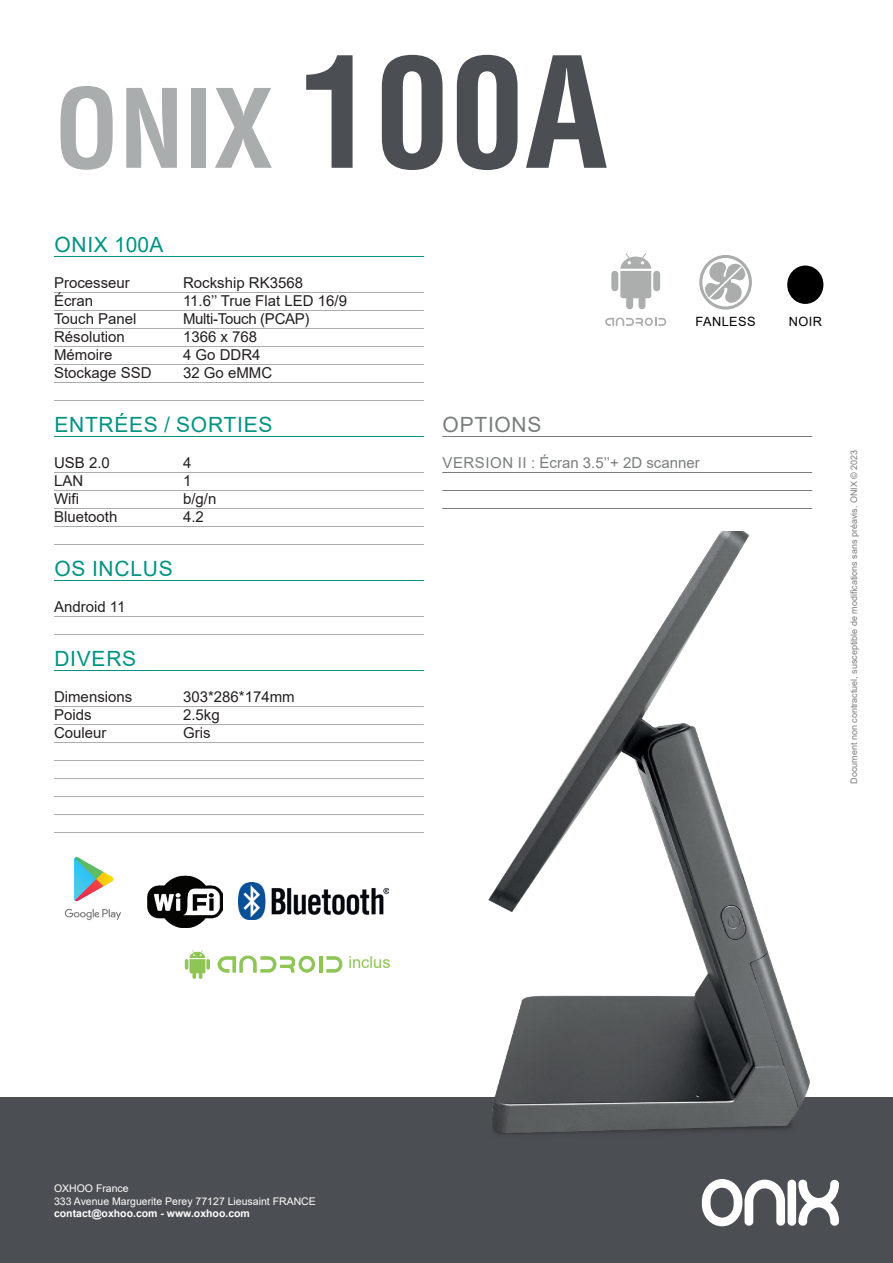
<style>
.page{position:relative;width:893px;height:1263px;background:#fff}
.page>*{position:absolute;margin:0;border:0;box-sizing:border-box;transform-origin:0 0}
.t1{font:700 condensed 106.5px "Helvetica";color:#aaadad}
.Style_de_paragraphe_2_copie{font:21px "Arial";letter-spacing:.035em;color:#009382}
.Style_de_paragraphe_2_copie-2{font:21px "Arial";letter-spacing:.035em;color:#7a7d7e}
.t2{font:16.5px "Arial";color:#8fc555}
.Style_de_paragraphe_2{font:15px "Arial";color:#231f20}
.Style_de_paragraphe_2_copie-3{font:15px "Arial";color:#7a7d7e}
.Style_de_paragraphe_2-2{font:15px "Arial";letter-spacing:-.02em;color:#231f20}
.t3{font:12.75px "Arial";letter-spacing:.035em;color:#000}
.t4{font:10.5px "Arial";color:#fff}
.t5{font:700 10.5px "Arial";color:#fff}
.t6{font:9px "Arial";color:#7a7d7e}
.s1{font-size:150px;color:#4b4e52}
</style>
<div class="page">
<div style="left:0;top:1097px;width:893px;height:166px;background:#4b4e52"></div>
<hr style="left:54px;top:256px;width:370px;height:1px;background:#009382">
<hr style="left:54px;top:292px;width:370px;height:1px;background:#abadad">
<hr style="left:54px;top:310px;width:370px;height:1px;background:#abadad">
<hr style="left:54px;top:328px;width:370px;height:1px;background:#abadad">
<hr style="left:54px;top:346px;width:370px;height:1px;background:#abadad">
<hr style="left:54px;top:364px;width:370px;height:1px;background:#abadad">
<hr style="left:54px;top:382px;width:370px;height:1px;background:#abadad">
<hr style="left:54px;top:400px;width:370px;height:1px;background:#abadad">
<hr style="left:54px;top:436px;width:370px;height:1px;background:#009382">
<hr style="left:54px;top:472px;width:370px;height:1px;background:#abadad">
<hr style="left:54px;top:490px;width:370px;height:1px;background:#abadad">
<hr style="left:54px;top:508px;width:370px;height:1px;background:#abadad">
<hr style="left:54px;top:526px;width:370px;height:1px;background:#abadad">
<hr style="left:54px;top:544px;width:370px;height:1px;background:#abadad">
<hr style="left:54px;top:580px;width:370px;height:1px;background:#009382">
<hr style="left:54px;top:616px;width:370px;height:1px;background:#abadad">
<hr style="left:54px;top:634px;width:370px;height:1px;background:#abadad">
<hr style="left:54px;top:670px;width:370px;height:1px;background:#009382">
<hr style="left:54px;top:706px;width:370px;height:1px;background:#abadad">
<hr style="left:54px;top:724px;width:370px;height:1px;background:#abadad">
<hr style="left:54px;top:742px;width:370px;height:1px;background:#abadad">
<hr style="left:54px;top:760px;width:370px;height:1px;background:#abadad">
<hr style="left:54px;top:778px;width:370px;height:1px;background:#abadad">
<hr style="left:54px;top:796px;width:370px;height:1px;background:#abadad">
<hr style="left:54px;top:814px;width:370px;height:1px;background:#abadad">
<hr style="left:54px;top:832px;width:370px;height:1px;background:#abadad">
<hr style="left:442px;top:436px;width:370px;height:1px;background:#7a7d7e">
<hr style="left:442px;top:472px;width:370px;height:1px;background:#7a7d7e">
<hr style="left:442px;top:490px;width:370px;height:1px;background:#7a7d7e">
<hr style="left:442px;top:508px;width:370px;height:1px;background:#7a7d7e">
<img style="left:64px;top:857px;width:57px;height:63px">
<img style="left:238px;top:883px;width:90px;height:37px">
<img style="left:147px;top:875px;width:75px;height:52px">
<svg style="left:605px;top:317px;width:61px;height:9px"></svg>
<svg style="left:611px;top:253px;width:49px;height:56px"></svg>
<svg style="left:206px;top:959px;width:4px;height:11px"></svg>
<svg style="left:185px;top:950px;width:20px;height:29px"></svg>
<svg style="left:326px;top:956px;width:2px;height:17px"></svg>
<svg style="left:218px;top:955px;width:97px;height:18px"></svg>
<hr style="left:319px;top:956px;width:4px;height:17px;background:#8fc555">
<div style="left:787px;top:265px;width:36px;height:39px;background:#000;border-radius:50%"></div>
<div style="left:699px;top:255px;width:53px;height:55px;border:3px solid #abadad;border-radius:50%"></div>
<svg style="left:705px;top:261px;width:40px;height:42px"></svg>
<img style="left:328px;top:531px;width:511px;height:696px">
<p class="t1" style="left:54px;top:62px;width:555px">ONIX <span class="s1">100A</span></p>
<p class="Style_de_paragraphe_2_copie" style="left:54px;top:230px;width:111px">ONIX 100A</p>
<p class="Style_de_paragraphe_2" style="left:54px;top:272px;width:77px">Processeur</p>
<p class="Style_de_paragraphe_2" style="left:183px;top:272px;width:122px">Rockship RK3568</p>
<p class="Style_de_paragraphe_2" style="left:54px;top:290px;width:41px">Écran</p>
<p class="Style_de_paragraphe_2" style="left:183px;top:290px;width:165px">11.6’’ True Flat LED 16/9</p>
<p class="Style_de_paragraphe_2" style="left:54px;top:308px;width:84px">Touch Panel</p>
<p class="Style_de_paragraphe_2-2" style="left:183px;top:308px;width:128px">Multi-Touch (PCAP)</p>
<p class="Style_de_paragraphe_2" style="left:54px;top:326px;width:72px">Résolution</p>
<p class="Style_de_paragraphe_2" style="left:183px;top:326px;width:76px">1366 x 768</p>
<p class="Style_de_paragraphe_2" style="left:54px;top:344px;width:60px">Mémoire</p>
<p class="Style_de_paragraphe_2" style="left:183px;top:344px;width:79px">4 Go DDR4</p>
<p class="Style_de_paragraphe_2" style="left:54px;top:362px;width:99px">Stockage SSD</p>
<p class="Style_de_paragraphe_2" style="left:183px;top:362px;width:91px">32 Go eMMC</p>
<p class="Style_de_paragraphe_2_copie" style="left:54px;top:410px;width:220px">ENTRÉES / SORTIES</p>
<p class="Style_de_paragraphe_2" style="left:54px;top:452px;width:57px">USB 2.0</p>
<p class="Style_de_paragraphe_2" style="left:183px;top:452px;width:10px">4</p>
<p class="Style_de_paragraphe_2" style="left:54px;top:470px;width:31px">LAN</p>
<p class="Style_de_paragraphe_2" style="left:183px;top:470px;width:10px">1</p>
<p class="Style_de_paragraphe_2" style="left:54px;top:488px;width:26px">Wifi</p>
<p class="Style_de_paragraphe_2" style="left:183px;top:488px;width:35px">b/g/n</p>
<p class="Style_de_paragraphe_2" style="left:54px;top:506px;width:65px">Bluetooth</p>
<p class="Style_de_paragraphe_2" style="left:183px;top:506px;width:22px">4.2</p>
<p class="Style_de_paragraphe_2_copie" style="left:54px;top:554px;width:120px">OS INCLUS</p>
<p class="Style_de_paragraphe_2" style="left:54px;top:596px;width:73px">Android 11</p>
<p class="Style_de_paragraphe_2_copie" style="left:54px;top:644px;width:83px">DIVERS</p>
<p class="Style_de_paragraphe_2" style="left:54px;top:686px;width:80px">Dimensions</p>
<p class="Style_de_paragraphe_2" style="left:183px;top:686px;width:113px">303*286*174mm</p>
<p class="Style_de_paragraphe_2" style="left:54px;top:704px;width:39px">Poids</p>
<p class="Style_de_paragraphe_2" style="left:183px;top:704px;width:38px">2.5kg</p>
<p class="Style_de_paragraphe_2" style="left:54px;top:722px;width:54px">Couleur</p>
<p class="Style_de_paragraphe_2" style="left:183px;top:722px;width:29px">Gris</p>
<p class="t3" style="left:695px;top:313px;width:62px">FANLESS</p>
<p class="Style_de_paragraphe_2_copie-2" style="left:443px;top:410px;width:100px">OPTIONS</p>
<p class="Style_de_paragraphe_2_copie-3" style="left:442px;top:452px;width:259px">VERSION II : Écran 3.5’’+ 2D scanner</p>
<p class="t3" style="left:789px;top:313px;width:35px">NOIR</p>
<p class="t6" style="left:848px;top:784px;width:336px;rotate:-90deg">Document non contractuel, susceptible de modifications sans préavis. ONIX © 2023</p>
<p class="t2" style="left:348px;top:951px;width:44px">inclus</p>
<p class="t4" style="left:54px;top:1181px;width:76px">OXHOO France</p>
<p class="t4" style="left:54px;top:1194px;width:263px">333 Avenue Marguerite Perey 77127 Lieusaint FRANCE</p>
<p class="t5" style="left:54px;top:1206px;width:197px">contact@oxhoo.com - www.oxhoo.com</p>
</div>
